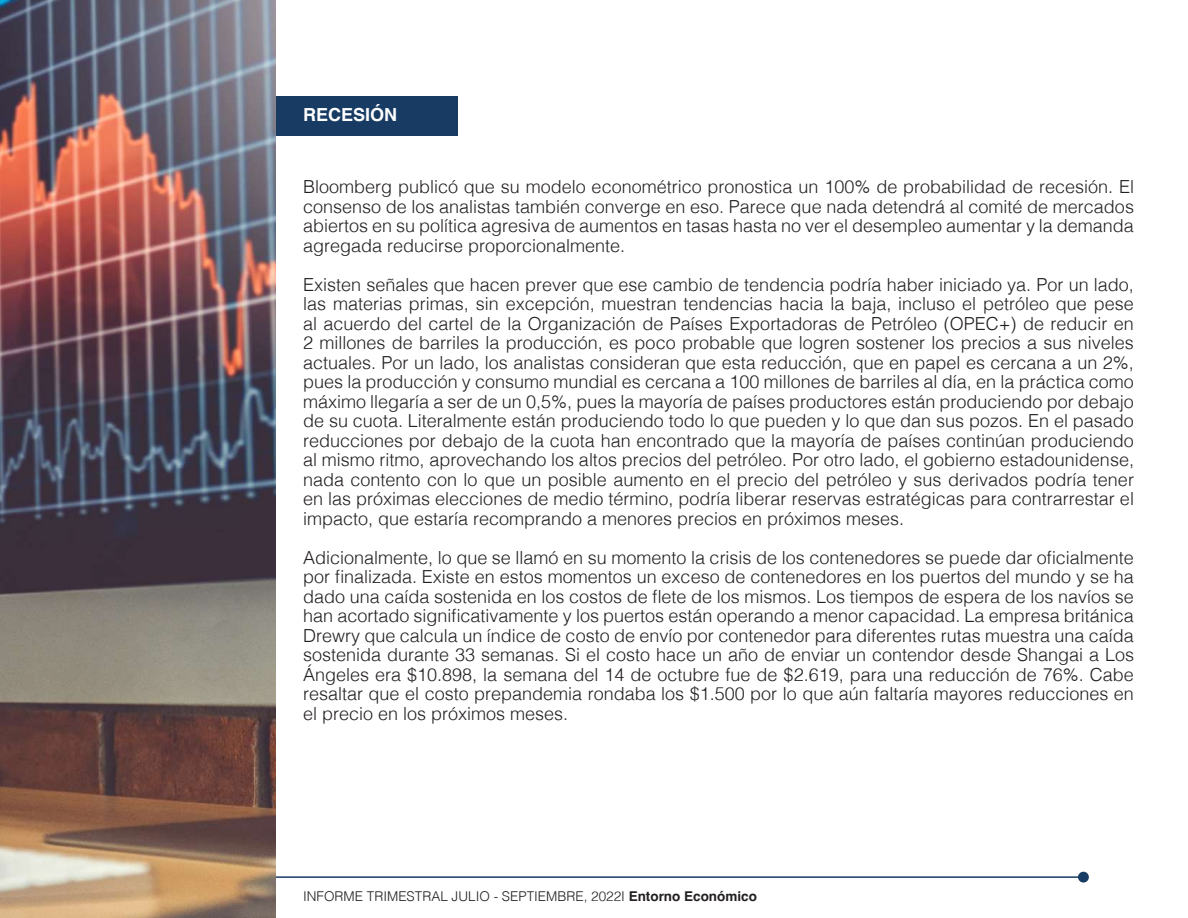
<style>
.page{position:relative;width:1188px;height:918px;background:#fff}
.page>*{position:absolute;margin:0;border:0;box-sizing:border-box;transform-origin:0 0}
.t1{font:300 18px/19.5px "Helvetica";color:#231f20;text-align:justify}
.t2{font:700 18px "Helvetica";color:#fff}
.t3{font:300 13.5px "Helvetica";color:#231f20}
.s1{font-weight:700}
</style>
<div class="page">
<hr style="left:0;top:876px;width:1080px;height:2px;background:#173b63">
<div style="left:1078px;top:872px;width:11px;height:11px;background:#173b63;border-radius:50%"></div>
<div style="left:241px;top:96px;width:217px;height:40px;background:#173b63"></div>
<img style="left:0;top:0;width:275px;height:918px">
<p class="t2" style="left:303px;top:104px;width:96px">RECESIÓN</p>
<p class="t1" style="left:303px;top:176px;width:832px">Bloomberg publicó que su modelo econométrico pronostica un 100% de probabilidad de recesión. El consenso de los analistas también converge en eso. Parece que nada detendrá al comité de mercados abiertos en su política agresiva de aumentos en tasas hasta no ver el desempleo aumentar y la demanda agregada reducirse proporcionalmente.</p>
<p class="t1" style="left:303px;top:273px;width:832px">Existen señales que hacen prever que ese cambio de tendencia podría haber iniciado ya. Por un lado, las materias primas, sin excepción, muestran tendencias hacia la baja, incluso el petróleo que pese al acuerdo del cartel de la Organización de Países Exportadoras de Petróleo (OPEC+) de reducir en 2 millones de barriles la producción, es poco probable que logren sostener los precios a sus niveles actuales. Por un lado, los analistas consideran que esta reducción, que en papel es cercana a un 2%, pues la producción y consumo mundial es cercana a 100 millones de barriles al día, en la práctica como máximo llegaría a ser de un 0,5%, pues la mayoría de países productores están produciendo por debajo de su cuota. Literalmente están produciendo todo lo que pueden y lo que dan sus pozos. En el pasado reducciones por debajo de la cuota han encontrado que la mayoría de países continúan produciendo al mismo ritmo, aprovechando los altos precios del petróleo. Por otro lado, el gobierno estadounidense, nada contento con lo que un posible aumento en el precio del petróleo y sus derivados podría tener en las próximas elecciones de medio término, podría liberar reservas estratégicas para contrarrestar el impacto, que estaría recomprando a menores precios en próximos meses.</p>
<p class="t1" style="left:303px;top:546px;width:832px">Adicionalmente, lo que se llamó en su momento la crisis de los contenedores se puede dar oficialmente por finalizada. Existe en estos momentos un exceso de contenedores en los puertos del mundo y se ha dado una caída sostenida en los costos de flete de los mismos. Los tiempos de espera de los navíos se han acortado significativamente y los puertos están operando a menor capacidad. La empresa británica Drewry que calcula un índice de costo de envío por contenedor para diferentes rutas muestra una caída sostenida durante 33 semanas. Si el costo hace un año de enviar un contendor desde Shangai a Los Ángeles era $10.898, la semana del 14 de octubre fue de $2.619, para una reducción de 76%. Cabe resaltar que el costo prepandemia rondaba los $1.500 por lo que aún faltaría mayores reducciones en el precio en los próximos meses.</p>
<p class="t3" style="left:303px;top:885px;width:455px">INFORME TRIMESTRAL JULIO - SEPTIEMBRE, 2022I <span class="s1">Entorno Económico</span></p>
</div>
